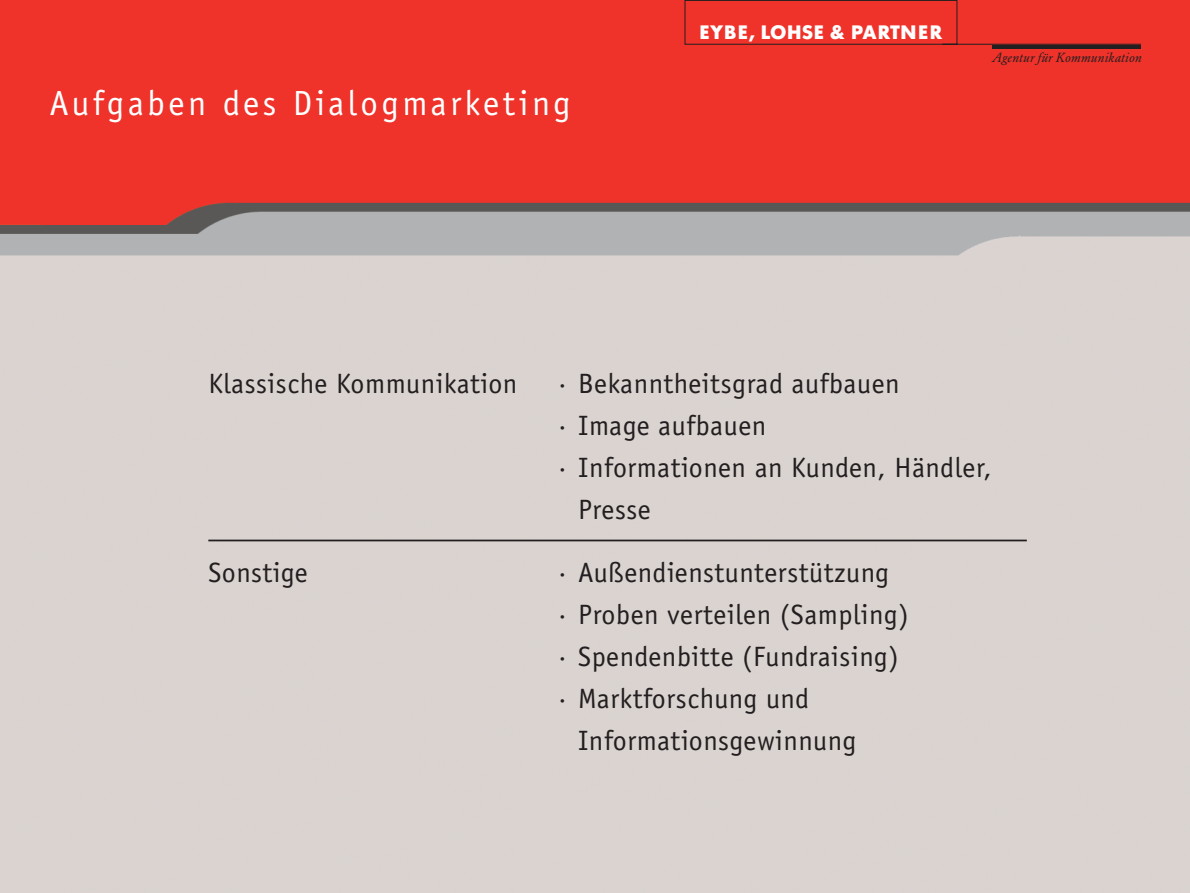
<style>
.page{position:relative;width:1190px;height:893px;background:#fff}
.page>*{position:absolute;margin:0;border:0;box-sizing:border-box;transform-origin:0 0}
.t1{font:35px "Officina Sans";letter-spacing:.1em;color:#fff}
.t2{font:28px "Officina Sans";letter-spacing:.02em;color:#231f20}
.t3{font:700 19.25px "Futura BQ";letter-spacing:.04em;color:#fff}
.t4{font:italic 13.12px "Garamond BQ";letter-spacing:.025em;color:#231f20}
</style>
<div class="page">
<img style="left:0;top:0;width:1190px;height:892px">
<hr style="left:208px;top:539px;width:819px;height:2px;background:#231f20">
<div style="left:684px;top:0;width:458px;height:45px;background:#ef322a"></div>
<hr style="left:992px;top:45px;width:149px;height:3px;background:#231f20">
<p class="t1" style="left:50px;top:89px;width:522px">Aufgaben des Dialogmarketing</p>
<p class="t3" style="left:699px;top:25px;width:244px">EYBE, LOHSE &amp; PARTNER</p>
<p class="t4" style="left:992px;top:52px;width:152px">Agentur für Kommunikation</p>
<p class="t2" style="left:208px;top:372px;width:311px">Klassische Kommunikation</p>
<p class="t2" style="left:556px;top:372px;width:346px">· Bekanntheitsgrad aufbauen</p>
<p class="t2" style="left:556px;top:414px;width:212px">· Image aufbauen</p>
<p class="t2" style="left:556px;top:456px;width:438px">· Informationen an Kunden, Händler,</p>
<p class="t2" style="left:578px;top:498px;width:74px">Presse</p>
<p class="t2" style="left:208px;top:561px;width:101px">Sonstige</p>
<p class="t2" style="left:556px;top:561px;width:335px">· Außendienstunterstützung</p>
<p class="t2" style="left:556px;top:603px;width:355px">· Proben verteilen (Sampling)</p>
<p class="t2" style="left:556px;top:645px;width:345px">· Spendenbitte (Fundraising)</p>
<p class="t2" style="left:556px;top:687px;width:255px">· Marktforschung und</p>
<p class="t2" style="left:578px;top:729px;width:280px">Informationsgewinnung</p>
</div>
